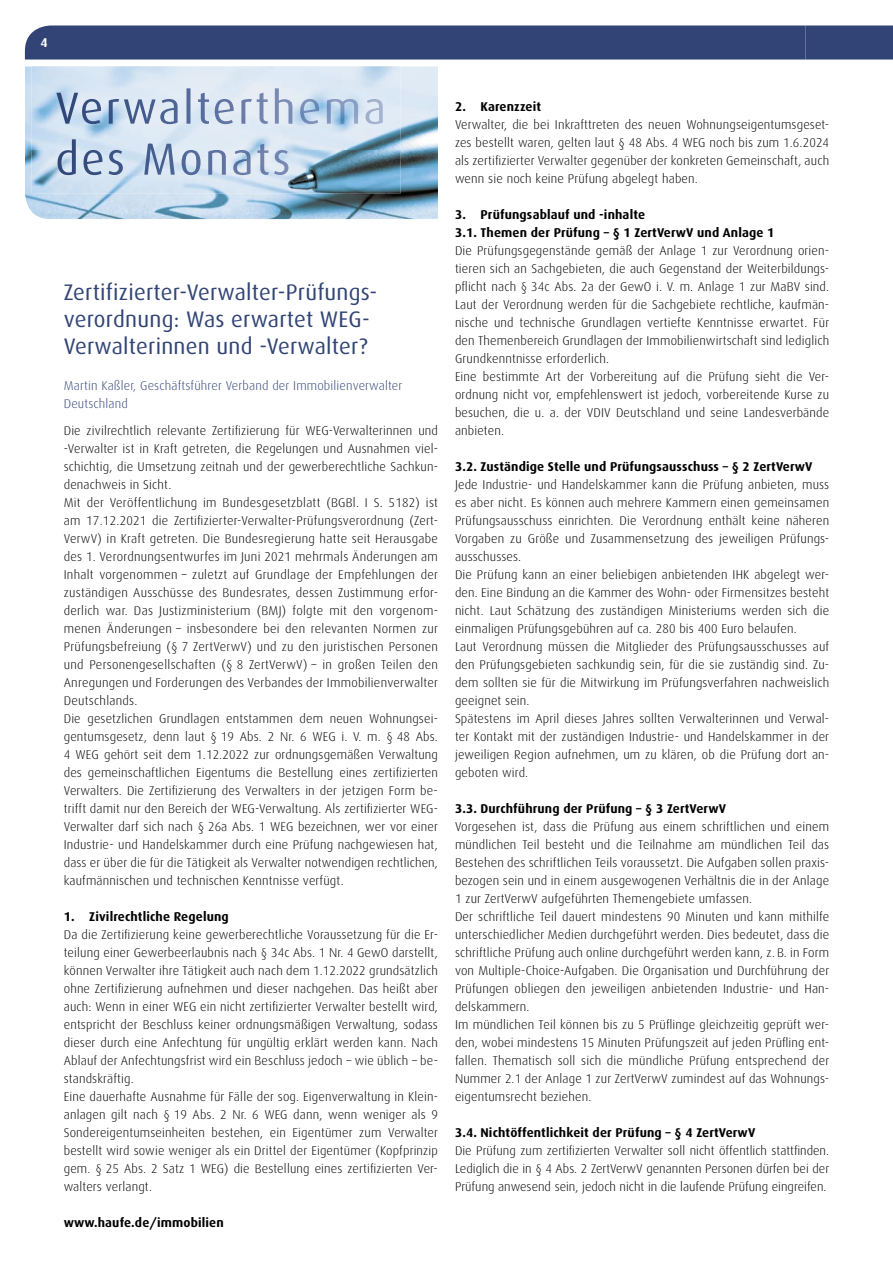
<style>
.page{position:relative;width:893px;height:1263px;background:#fff}
.page>*{position:absolute;margin:0;border:0;box-sizing:border-box;transform-origin:0 0}
.t1{font:22.5px/27px "Dax";letter-spacing:.01em;color:#314475}
.t2{font:300 12.75px/18px "Dax";letter-spacing:.01em;color:#000}
.t3{font:700 12.75px/18px "Dax";letter-spacing:.01em;color:#000}
.t4{font:300 12.75px/18px "Dax";letter-spacing:.01em;color:#314475}
.t5{font:700 12.75px "Dax";color:#fff}
</style>
<div class="page">
<div style="left:25px;top:26px;width:868px;height:34px;background:#314475"></div>
<img style="left:25px;top:66px;width:51px;height:153px">
<img style="left:401px;top:66px;width:37px;height:102px">
<img style="left:76px;top:168px;width:362px;height:51px">
<img style="left:31px;top:66px;width:370px;height:127px">
<img style="left:56px;top:88px;width:330px;height:36px">
<img style="left:58px;top:139px;width:230px;height:36px">
<p class="t5" style="left:40px;top:35px;width:9px">4</p>
<h1 class="t1" style="left:64px;top:279px;width:315px">Zertifizierter-Verwalter-Prüfungs&shy;verordnung: Was erwartet WEG-<br>Verwalterinnen und -Verwalter?</h1>
<p class="t4" style="left:64px;top:377px;width:340px">Martin Kaßler, Geschäftsführer Verband der Immobilienverwalter<br>Deutschland</p>
<p class="t2" style="left:64px;top:422px;width:376px">Die zivilrechtlich relevante Zertifizierung für WEG-Verwalterinnen und -Verwalter ist in Kraft getreten, die Regelungen und Ausnahmen viel&shy;schichtig, die Umsetzung zeitnah und der gewerberechtliche Sachkun&shy;denachweis in Sicht.<br>Mit der Veröffentlichung im Bundesgesetzblatt (BGBl. I S. 5182) ist am 17.12.2021 die Zertifizierter-Verwalter-Prüfungsverordnung (Zert-VerwV) in Kraft getreten. Die Bundesregierung hatte seit Herausgabe des 1. Verordnungsentwurfes im Juni 2021 mehrmals Änderungen am Inhalt vorgenommen – zuletzt auf Grundlage der Empfehlungen der zuständigen Ausschüsse des Bundesrates, dessen Zustimmung erfor&shy;derlich war. Das Justizministerium (BMJ) folgte mit den vorgenom&shy;menen Änderungen – insbesondere bei den relevanten Normen zur Prüfungsbefreiung (§ 7 ZertVerwV) und zu den juristischen Personen und Personengesellschaften (§ 8 ZertVerwV) – in großen Teilen den Anregungen und Forderungen des Verbandes der Immobilienverwalter Deutschlands.<br>Die gesetzlichen Grundlagen entstammen dem neuen Wohnungsei&shy;gentumsgesetz, denn laut § 19 Abs. 2 Nr. 6 WEG i. V. m. § 48 Abs.<br>4 WEG gehört seit dem 1.12.2022 zur ordnungsgemäßen Verwaltung des gemeinschaftlichen Eigentums die Bestellung eines zertifizierten Verwalters. Die Zertifizierung des Verwalters in der jetzigen Form be&shy;trifft damit nur den Bereich der WEG-Verwaltung. Als zertifizierter WEG-Verwalter darf sich nach § 26a Abs. 1 WEG bezeichnen, wer vor einer Industrie- und Handelskammer durch eine Prüfung nachgewiesen hat, dass er über die für die Tätigkeit als Verwalter notwendigen rechtlichen, kaufmännischen und technischen Kenntnisse verfügt.</p>
<p class="t3" style="left:64px;top:908px;width:167px">1. Zivilrechtliche Regelung</p>
<p class="t2" style="left:64px;top:926px;width:376px">Da die Zertifizierung keine gewerberechtliche Voraussetzung für die Er&shy;teilung einer Gewerbeerlaubnis nach § 34c Abs. 1 Nr. 4 GewO darstellt, können Verwalter ihre Tätigkeit auch nach dem 1.12.2022 grundsätzlich ohne Zertifizierung aufnehmen und dieser nachgehen. Das heißt aber auch: Wenn in einer WEG ein nicht zertifizierter Verwalter bestellt wird, entspricht der Beschluss keiner ordnungsmäßigen Verwaltung, sodass dieser durch eine Anfechtung für ungültig erklärt werden kann. Nach Ablauf der Anfechtungsfrist wird ein Beschluss jedoch – wie üblich – be&shy;standskräftig.<br>Eine dauerhafte Ausnahme für Fälle der sog. Eigenverwaltung in Klein&shy;anlagen gilt nach § 19 Abs. 2 Nr. 6 WEG dann, wenn weniger als 9<br>Sondereigentumseinheiten bestehen, ein Eigentümer zum Verwalter bestellt wird sowie weniger als ein Drittel der Eigentümer (Kopfprinzip gem. § 25 Abs. 2 Satz 1 WEG) die Bestellung eines zertifizierten Ver&shy;walters verlangt.</p>
<p class="t3" style="left:64px;top:1214px;width:162px">www.haufe.de/immobilien</p>
<p class="t3" style="left:455px;top:98px;width:88px">2. Karenzzeit</p>
<p class="t2" style="left:455px;top:116px;width:376px;text-align:justify">Verwalter, die bei Inkrafttreten des neuen Wohnungseigentumsgeset&shy;zes bestellt waren, gelten laut § 48 Abs. 4 WEG noch bis zum 1.6.2024 als zertifizierter Verwalter gegenüber der konkreten Gemeinschaft, auch wenn sie noch keine Prüfung abgelegt haben.</p>
<p class="t3" style="left:455px;top:206px;width:321px">3. Prüfungsablauf und -inhalte<br>3.1. Themen der Prüfung – § 1 ZertVerwV und Anlage 1</p>
<p class="t2" style="left:455px;top:242px;width:376px">Die Prüfungsgegenstände gemäß der Anlage 1 zur Verordnung orien&shy;tieren sich an Sachgebieten, die auch Gegenstand der Weiterbildungs&shy;pflicht nach § 34c Abs. 2a der GewO i. V. m. Anlage 1 zur MaBV sind.<br>Laut der Verordnung werden für die Sachgebiete rechtliche, kaufmän&shy;nische und technische Grundlagen vertiefte Kenntnisse erwartet. Für den Themenbereich Grundlagen der Immobilienwirtschaft sind lediglich Grundkenntnisse erforderlich.<br>Eine bestimmte Art der Vorbereitung auf die Prüfung sieht die Ver&shy;ordnung nicht vor, empfehlenswert ist jedoch, vorbereitende Kurse zu besuchen, die u. a. der VDIV Deutschland und seine Landesverbände anbieten.</p>
<p class="t3" style="left:455px;top:458px;width:359px">3.2. Zuständige Stelle und Prüfungsausschuss – § 2 ZertVerwV</p>
<p class="t2" style="left:455px;top:476px;width:376px">Jede Industrie- und Handelskammer kann die Prüfung anbieten, muss es aber nicht. Es können auch mehrere Kammern einen gemeinsamen Prüfungsausschuss einrichten. Die Verordnung enthält keine näheren Vorgaben zu Größe und Zusammensetzung des jeweiligen Prüfungs&shy;ausschusses.<br>Die Prüfung kann an einer beliebigen anbietenden IHK abgelegt wer&shy;den. Eine Bindung an die Kammer des Wohn- oder Firmensitzes besteht nicht. Laut Schätzung des zuständigen Ministeriums werden sich die einmaligen Prüfungsgebühren auf ca. 280 bis 400 Euro belaufen.<br>Laut Verordnung müssen die Mitglieder des Prüfungsausschusses auf den Prüfungsgebieten sachkundig sein, für die sie zuständig sind. Zu&shy;dem sollten sie für die Mitwirkung im Prüfungsverfahren nachweislich geeignet sein.<br>Spätestens im April dieses Jahres sollten Verwalterinnen und Verwal&shy;ter Kontakt mit der zuständigen Industrie- und Handelskammer in der jeweiligen Region aufnehmen, um zu klären, ob die Prüfung dort an&shy;geboten wird.</p>
<p class="t3" style="left:455px;top:800px;width:272px">3.3. Durchführung der Prüfung – § 3 ZertVerwV</p>
<p class="t2" style="left:455px;top:818px;width:376px">Vorgesehen ist, dass die Prüfung aus einem schriftlichen und einem mündlichen Teil besteht und die Teilnahme am mündlichen Teil das Bestehen des schriftlichen Teils voraussetzt. Die Aufgaben sollen praxis&shy;bezogen sein und in einem ausgewogenen Verhältnis die in der Anlage 1 zur ZertVerwV aufgeführten Themengebiete umfassen.<br>Der schriftliche Teil dauert mindestens 90 Minuten und kann mithilfe unterschiedlicher Medien durchgeführt werden. Dies bedeutet, dass die schriftliche Prüfung auch online durchgeführt werden kann, z. B. in Form von Multiple-Choice-Aufgaben. Die Organisation und Durchführung der Prüfungen obliegen den jeweiligen anbietenden Industrie- und Han&shy;delskammern.<br>Im mündlichen Teil können bis zu 5 Prüflinge gleichzeitig geprüft wer&shy;den, wobei mindestens 15 Minuten Prüfungszeit auf jeden Prüfling ent&shy;fallen. Thematisch soll sich die mündliche Prüfung entsprechend der Nummer 2.1 der Anlage 1 zur ZertVerwV zumindest auf das Wohnungs&shy;eigentumsrecht beziehen.</p>
<p class="t3" style="left:455px;top:1124px;width:302px">3.4. Nichtöffentlichkeit der Prüfung – § 4 ZertVerwV</p>
<p class="t2" style="left:455px;top:1142px;width:376px;text-align:justify">Die Prüfung zum zertifizierten Verwalter soll nicht öffentlich stattfinden.<br>Lediglich die in § 4 Abs. 2 ZertVerwV genannten Personen dürfen bei der Prüfung anwesend sein, jedoch nicht in die laufende Prüfung eingreifen.</p>
</div>
